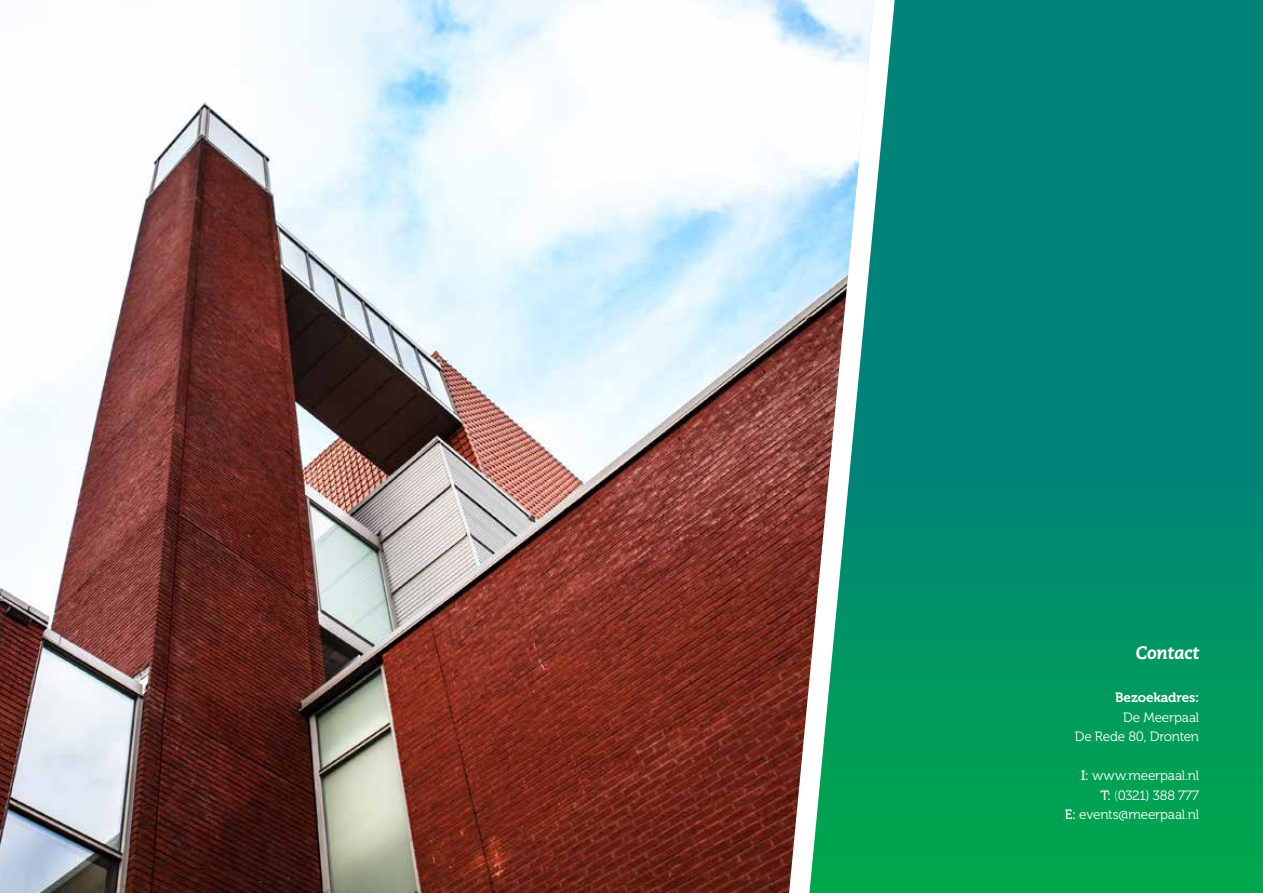
<style>
.page{position:relative;width:1263px;height:893px;background:#fff}
.page>*{position:absolute;margin:0;border:0;box-sizing:border-box;transform-origin:0 0}
.t1{font:18px "Caecilia Heavy Italic Os F";letter-spacing:-.01em;color:#fff}
.t2{font:13.5px/19.5px "Museo 300";letter-spacing:-.015em;color:#fff;text-align:right}
.t3{font:13.5px "Museo 700";letter-spacing:-.01em;color:#fff}
.s1{font-family:"Museo 500"}
.s2{font-family:"Museo 100"}
</style>
<div class="page">
<svg style="left:874px;top:0;width:389px;height:893px;background:#018d6e"></svg>
<img style="left:0;top:0;width:874px;height:893px">
<h1 class="t1" style="left:1136px;top:642px;width:65px">Contact</h1>
<p class="t3" style="left:1115px;top:690px;width:85px">Bezoekadres:</p>
<p class="t2" style="left:1075px;top:707px;width:126px">De Meerpaal<br>De Rede 80, Dronten</p>
<p class="t2" style="left:1065px;top:766px;width:136px"><span class="s1">I:</span> www.meerpaal.nl<br><span class="s1">T:</span> <span class="s2">(</span>0321) 388 777<br><span class="s1">E:</span> events@meerpaal.nl</p>
</div>
